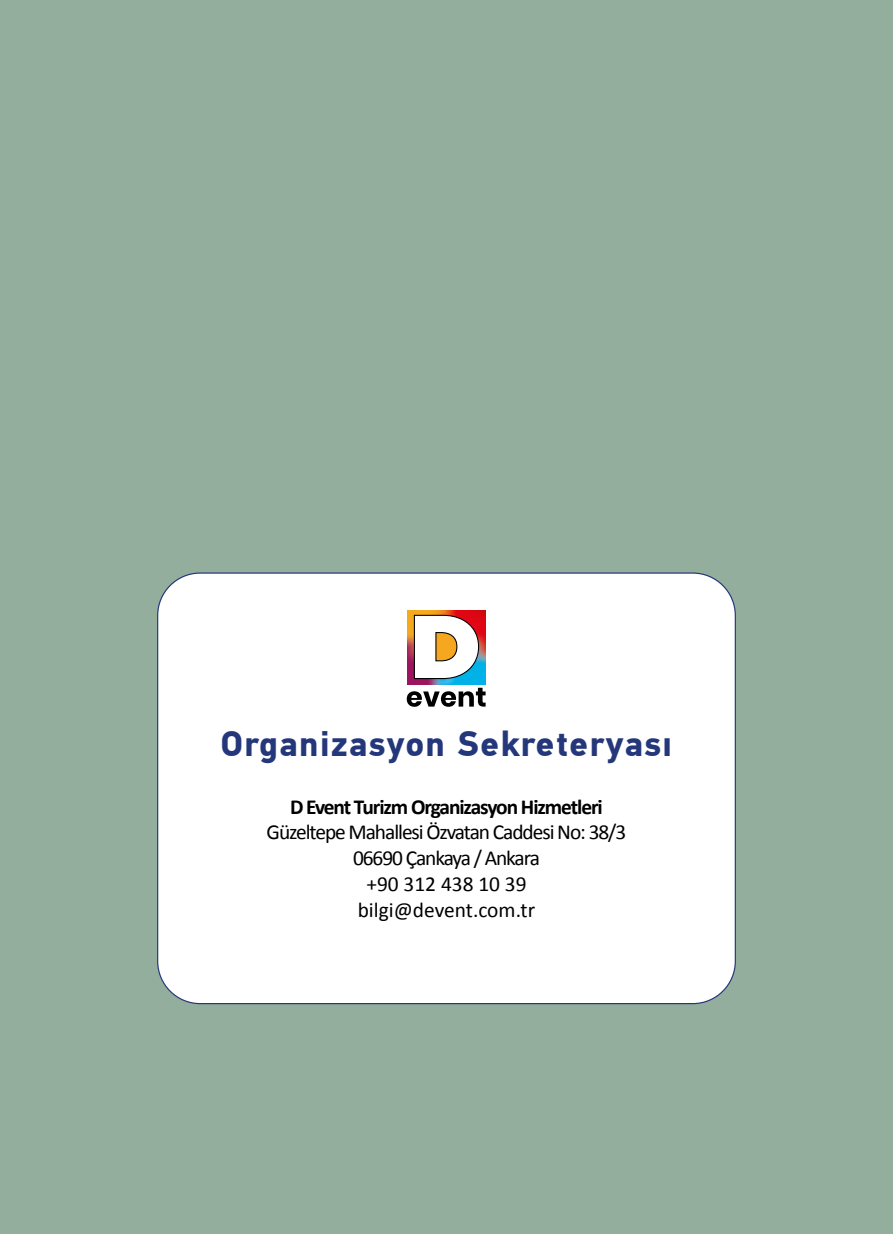
<style>
.page{position:relative;width:893px;height:1234px;background:#fff}
.page>*{position:absolute;margin:0;border:0;box-sizing:border-box;transform-origin:0 0}
.t1{font:700 35.4px "PF Din Text Pro";letter-spacing:.04em;color:#25377b}
.t2{font:21.3px/25.8px "Calibri";letter-spacing:-.05em;color:#000;text-align:center}
.t3{font:700 21.3px "Calibri";letter-spacing:-.05em;color:#000}
</style>
<div class="page">
<div style="left:0;top:0;width:893px;height:1233px;background:#93ae9c"></div>
<div style="left:158px;top:573px;width:577px;height:430px;background:#fff;border-radius:43px"></div>
<svg style="left:407px;top:687px;width:79px;height:19px"></svg>
<img style="left:407px;top:610px;width:79px;height:74px">
<svg style="left:413px;top:614px;width:67px;height:65px"></svg>
<h1 class="t1" style="left:221px;top:721px;width:453px">Organizasyon Sekreteryası</h1>
<p class="t3" style="left:290px;top:793px;width:314px">D Event Turizm Organizasyon Hizmetleri</p>
<p class="t2" style="left:267px;top:818px;width:361px">Güzeltepe Mahallesi Özvatan Caddesi No: 38/3<br>06690 Çankaya / Ankara<br>+90 312 438 10 39<br>bilgi@devent.com.tr</p>
</div>
